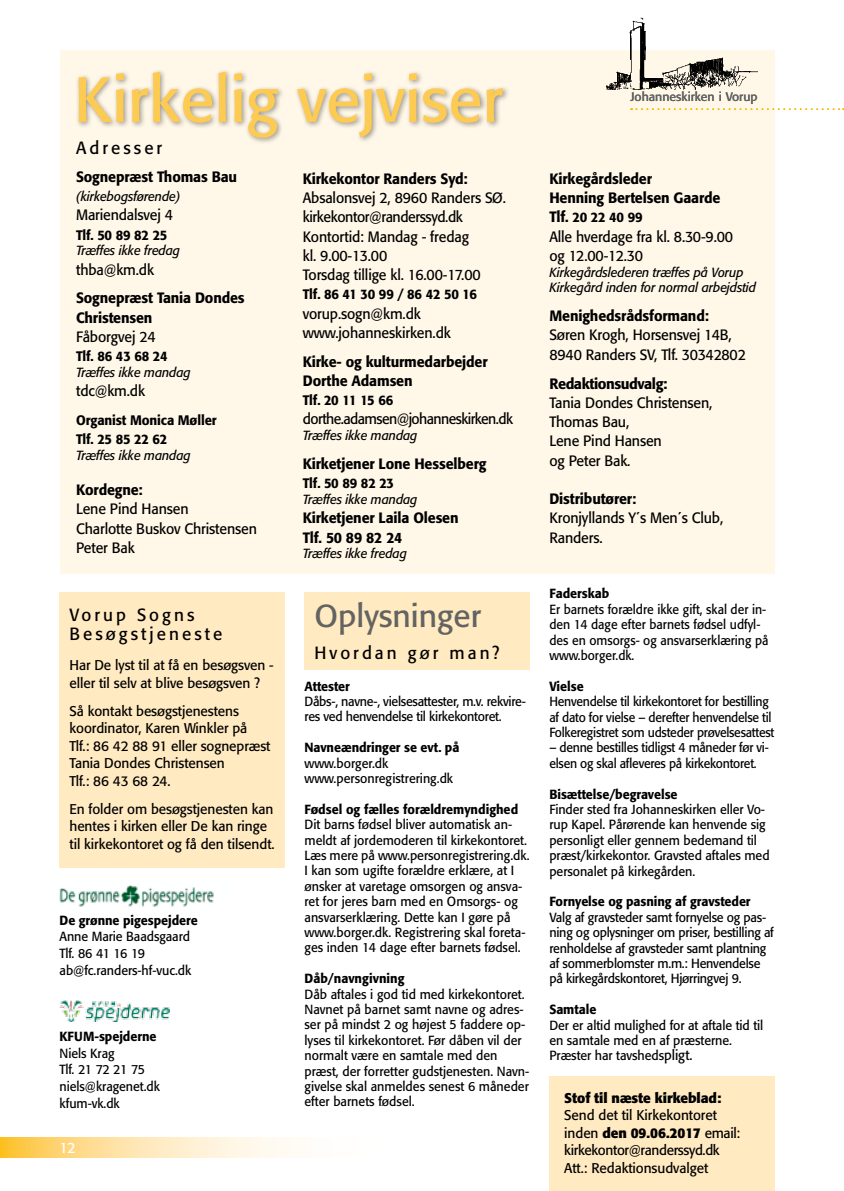
<style>
.page{position:relative;width:844px;height:1191px;background:#fff}
.page>*{position:absolute;margin:0;border:0;box-sizing:border-box;transform-origin:0 0}
.t1{font:63px "Formata";color:#fdca52}
.t2{font:31.5px "Formata";color:#636362}
.t3{font:17.5px/19.8px "Formata";letter-spacing:.18em;color:#000}
.t4{font:14.88px/19.2px "Formata";letter-spacing:-.01em;color:#000;scale:.95 1}
.t5{font:500 14.88px/19.2px "Formata";letter-spacing:-.01em;color:#000;scale:.95 1}
.t6{font:14.88px "Formata";letter-spacing:-.04em;color:#000;scale:.94 1}
.t7{font:500 14.88px "Formata";letter-spacing:-.03em;color:#000}
.t8{font:14.88px "Formata";color:#fff}
.t9{font:14px/17.5px "Formata";letter-spacing:-.005em;color:#000}
.t10{font:700 14px "Formata";letter-spacing:-.005em;color:#000}
.t11{font:500 13.65px/19.2px "Formata";letter-spacing:-.01em;color:#000;scale:.95 1}
.t12{font:500 13.65px "Formata";letter-spacing:-.03em;color:#000;scale:.95 1}
.t13{font:13.12px/15.4px "Formata";letter-spacing:-.005em;color:#000;scale:.95 1}
.t14{font:13.12px/15.4px "Formata";letter-spacing:-.005em;color:#000;scale:.93 1}
.t15{font:italic 13.12px/15.8px "Formata";letter-spacing:-.01em;color:#000;scale:.95 1}
.t16{font:500 13.12px "Formata";letter-spacing:-.005em;color:#000;scale:.95 1}
.t17{font:12.25px "Formata";color:#636362}
.s1{font-size:14.88px}
.s2{font-size:14px}
.s3{font-weight:700}
</style>
<div class="page">
<div style="left:60px;top:50px;width:714px;height:523px;background:#fff8e9"></div>
<svg style="left:0;top:1137px;width:290px;height:20px;background:#fee4ab"></svg>
<img style="left:606px;top:18px;width:151px;height:71px">
<div style="left:75px;top:68px;width:435px;height:76px;background:#000;opacity:.4"></div>
<div style="left:549px;top:1076px;width:225px;height:115px;background:#ffeac1"></div>
<div style="left:60px;top:592px;width:224px;height:275px;background:#ffeac1"></div>
<div style="left:304px;top:592px;width:225px;height:77px;background:#ffeac1"></div>
<img style="left:59px;top:885px;width:155px;height:22px">
<img style="left:60px;top:1001px;width:109px;height:21px">
<svg style="left:631px;top:108px;width:212px;height:2px"></svg>
<h1 class="t1" style="left:74px;top:61px;width:431px">Kirkelig vejviser</h1>
<h3 class="t3" style="left:76px;top:138px;width:88px">Adresser</h3>
<p class="t5" style="left:76px;top:167px;width:171px">Sognepræst Thomas Bau</p>
<p class="t15" style="left:76px;top:189px;width:111px">(kirkebogsførende)</p>
<p class="t4" style="left:76px;top:205px;width:104px">Mariendalsvej 4</p>
<p class="t11" style="left:76px;top:225px;width:98px">Tlf. 50 89 82 25</p>
<p class="t15" style="left:76px;top:243px;width:111px">Træffes ikke fredag</p>
<p class="t4" style="left:76px;top:260px;width:84px">thba@km.dk</p>
<p class="t5" style="left:76px;top:288px;width:179px">Sognepræst Tania Dondes<br>Christensen</p>
<p class="t4" style="left:76px;top:327px;width:85px">Fåborgvej 24</p>
<p class="t11" style="left:76px;top:347px;width:98px">Tlf. 86 43 68 24</p>
<p class="t15" style="left:76px;top:364px;width:122px">Træffes ikke mandag</p>
<p class="t4" style="left:76px;top:381px;width:74px">tdc@km.dk</p>
<p class="t11" style="left:76px;top:410px;width:149px">Organist Monica Møller<br>Tlf. 25 85 22 62</p>
<p class="t15" style="left:76px;top:448px;width:122px">Træffes ikke mandag</p>
<p class="t5" style="left:76px;top:480px;width:72px">Kordegne:</p>
<p class="t4" style="left:76px;top:499px;width:192px">Lene Pind Hansen<br>Charlotte Buskov Christensen<br>Peter Bak</p>
<p class="t5" style="left:303px;top:169px;width:175px">Kirkekontor Randers Syd:</p>
<p class="t4" style="left:303px;top:188px;width:215px">Absalonsvej 2, 8960 Randers SØ. kirkekontor@randerssyd.dk<br>Kontortid: Mandag - fredag<br>kl. 9.00-13.00<br>Torsdag tillige kl. 16.00-17.00</p>
<p class="t11" style="left:303px;top:285px;width:185px">Tlf. 86 41 30 99 / 86 42 50 16</p>
<p class="t4" style="left:303px;top:304px;width:157px">vorup.sogn@km.dk www.johanneskirken.dk</p>
<p class="t5" style="left:303px;top:352px;width:196px">Kirke- og kulturmedarbejder<br>Dorthe Adamsen</p>
<p class="t12" style="left:303px;top:392px;width:97px">Tlf. 20 11 15 66</p>
<p class="t6" style="left:303px;top:410px;width:225px">dorthe.adamsen@johanneskirken.dk</p>
<p class="t15" style="left:303px;top:428px;width:122px">Træffes ikke mandag</p>
<p class="t5" style="left:303px;top:454px;width:195px">Kirketjener Lone Hesselberg</p>
<p class="t11" style="left:303px;top:474px;width:98px">Tlf. 50 89 82 23</p>
<p class="t15" style="left:303px;top:491px;width:122px">Træffes ikke mandag</p>
<p class="t5" style="left:303px;top:508px;width:165px">Kirketjener Laila Olesen<br>Tlf. 50 89 82 24</p>
<p class="t15" style="left:303px;top:546px;width:111px">Træffes ikke fredag</p>
<h3 class="t3" style="left:69px;top:604px;width:154px">Vorup Sogns<br>Besøgstjeneste</h3>
<p class="t9" style="left:69px;top:656px;width:206px">Har De lyst til at få en besøgsven - eller til selv at blive besøgsven ?</p>
<p class="t9" style="left:69px;top:702px;width:202px">Så kontakt besøgstjenestens koordinator, Karen Winkler på<br>Tlf.: 86 42 88 91 eller sognepræst<br>Tania Dondes Christensen<br>Tlf.: 86 43 68 24.</p>
<p class="t9" style="left:69px;top:800px;width:206px">En folder om besøgstjenesten kan hentes i kirken eller De kan ringe til kirkekontoret og få den tilsendt.</p>
<p class="t16" style="left:60px;top:912px;width:147px">De grønne pigespejdere</p>
<p class="t13" style="left:60px;top:928px;width:140px;line-height:16.6px">Anne Marie Baadsgaard<br>Tlf. 86 41 16 19 ab@fc.randers-hf-vuc.dk</p>
<p class="t16" style="left:60px;top:1028px;width:103px">KFUM-spejderne</p>
<p class="t13" style="left:60px;top:1044px;width:107px;line-height:16.6px">Niels Krag<br>Tlf. 21 72 21 75 niels@kragenet.dk kfum-vk.dk</p>
<p class="t8" style="left:60px;top:1138px;width:18px">12</p>
<h2 class="t2" style="left:314px;top:597px;width:168px">Oplysninger</h2>
<h3 class="t3" style="left:314px;top:643px;width:187px">Hvordan gør man?</h3>
<p class="t16" style="left:304px;top:678px;width:49px">Attester</p>
<p class="t13" style="left:304px;top:693px;width:234px">Dåbs-, navne-, vielsesattester, m.v. rekvire&shy;res ved henvendelse til kirkekontoret.</p>
<p class="t16" style="left:304px;top:739px;width:164px">Navneændringer se evt. på</p>
<p class="t13" style="left:304px;top:755px;width:158px">www.borger.dk www.personregistrering.dk</p>
<p class="t16" style="left:304px;top:801px;width:226px">Fødsel og fælles forældremyndighed</p>
<p class="t13" style="left:304px;top:817px;width:238px">Dit barns fødsel bliver automatisk an&shy;meldt af jordemoderen til kirkekontoret.<br>Læs mere på www.personregistrering.dk.<br>I kan som ugifte forældre erklære, at I ønsker at varetage omsorgen og ansva&shy;ret for jeres barn med en Omsorgs- og ansvarserklæring. Dette kan I gøre på www.borger.dk. Registrering skal foreta&shy;ges inden 14 dage efter barnets fødsel.</p>
<p class="t16" style="left:304px;top:970px;width:107px">Dåb/navngivning</p>
<p class="t13" style="left:304px;top:986px;width:238px">Dåb aftales i god tid med kirkekontoret.<br>Navnet på barnet samt navne og adres&shy;ser på mindst 2 og højest 5 faddere op&shy;lyses til kirkekontoret. Før dåben vil der normalt være en samtale med den præst, der forretter gudstjenesten. Navn&shy;givelse skal anmeldes senest 6 måneder efter barnets fødsel.</p>
<p class="t17" style="left:630px;top:89px;width:129px">Johanneskirken i Vorup</p>
<p class="t5" style="left:549px;top:169px;width:182px">Kirkegårdsleder<br>Henning Bertelsen Gaarde</p>
<p class="t11" style="left:549px;top:208px;width:100px"><span class="s1">Tlf.</span> 20 22 40 99</p>
<p class="t4" style="left:549px;top:227px;width:195px">Alle hverdage fra kl. 8.30-9.00 og 12.00-12.30</p>
<p class="t15" style="left:549px;top:264px;width:219px">Kirkegårdslederen træffes på Vorup<br>Kirkegård inden for normal arbejdstid</p>
<p class="t5" style="left:549px;top:306px;width:169px">Menighedsrådsformand:</p>
<p class="t4" style="left:549px;top:325px;width:208px">Søren Krogh, Horsensvej 14B,<br>8940 Randers SV, Tlf. 30342802</p>
<p class="t7" style="left:549px;top:374px;width:119px">Redaktionsudvalg:</p>
<p class="t4" style="left:549px;top:393px;width:173px">Tania Dondes Christensen,<br>Thomas Bau,<br>Lene Pind Hansen<br>og Peter Bak.</p>
<p class="t5" style="left:549px;top:489px;width:93px">Distributører:</p>
<p class="t4" style="left:549px;top:508px;width:184px">Kronjyllands Y´s Men´s Club,<br>Randers.</p>
<p class="t16" style="left:549px;top:585px;width:65px">Faderskab</p>
<p class="t14" style="left:549px;top:601px;width:237px">Er barnets forældre ikke gift, skal der in&shy;den 14 dage efter barnets fødsel udfyl&shy;des en omsorgs- og ansvarserklæring på www.borger.dk.</p>
<p class="t16" style="left:549px;top:678px;width:38px">Vielse</p>
<p class="t14" style="left:549px;top:694px;width:243px">Henvendelse til kirkekontoret for bestilling af dato for vielse – derefter henvendelse til<br>Folkeregistret som udsteder prøvelsesattest</p>
<p class="t14" style="left:549px;top:740px;width:237px">– denne bestilles tidligst 4 måneder før vi&shy;elsen og skal afleveres på kirkekontoret.</p>
<p class="t16" style="left:549px;top:786px;width:136px">Bisættelse/begravelse</p>
<p class="t13" style="left:549px;top:801px;width:233px">Finder sted fra Johanneskirken eller Vo&shy;rup Kapel. Pårørende kan henvende sig personligt eller gennem bedemand til præst/kirkekontor. Gravsted aftales med personalet på kirkegården.</p>
<p class="t16" style="left:549px;top:893px;width:213px">Fornyelse og pasning af gravsteder</p>
<p class="t13" style="left:549px;top:909px;width:238px">Valg af gravsteder samt fornyelse og pas&shy;ning og oplysninger om priser, bestilling af renholdelse af gravsteder samt plantning af sommerblomster m.m.: Henvendelse på kirkegårdskontoret, Hjørringvej 9.</p>
<p class="t16" style="left:549px;top:1001px;width:51px">Samtale</p>
<p class="t13" style="left:549px;top:1017px;width:227px">Der er altid mulighed for at aftale tid til en samtale med en af præsterne.<br>Præster har tavsheds<span class="s2">pligt.</span></p>
<p class="t10" style="left:564px;top:1089px;width:158px">Stof til næste kirkeblad:</p>
<p class="t9" style="left:564px;top:1106px;width:177px">Send det til Kirkekontoret inden <span class="s3">den 09.06.2017</span> email: kirkekontor@randerssyd.dk<br>Att.: Redaktionsudvalget</p>
</div>
